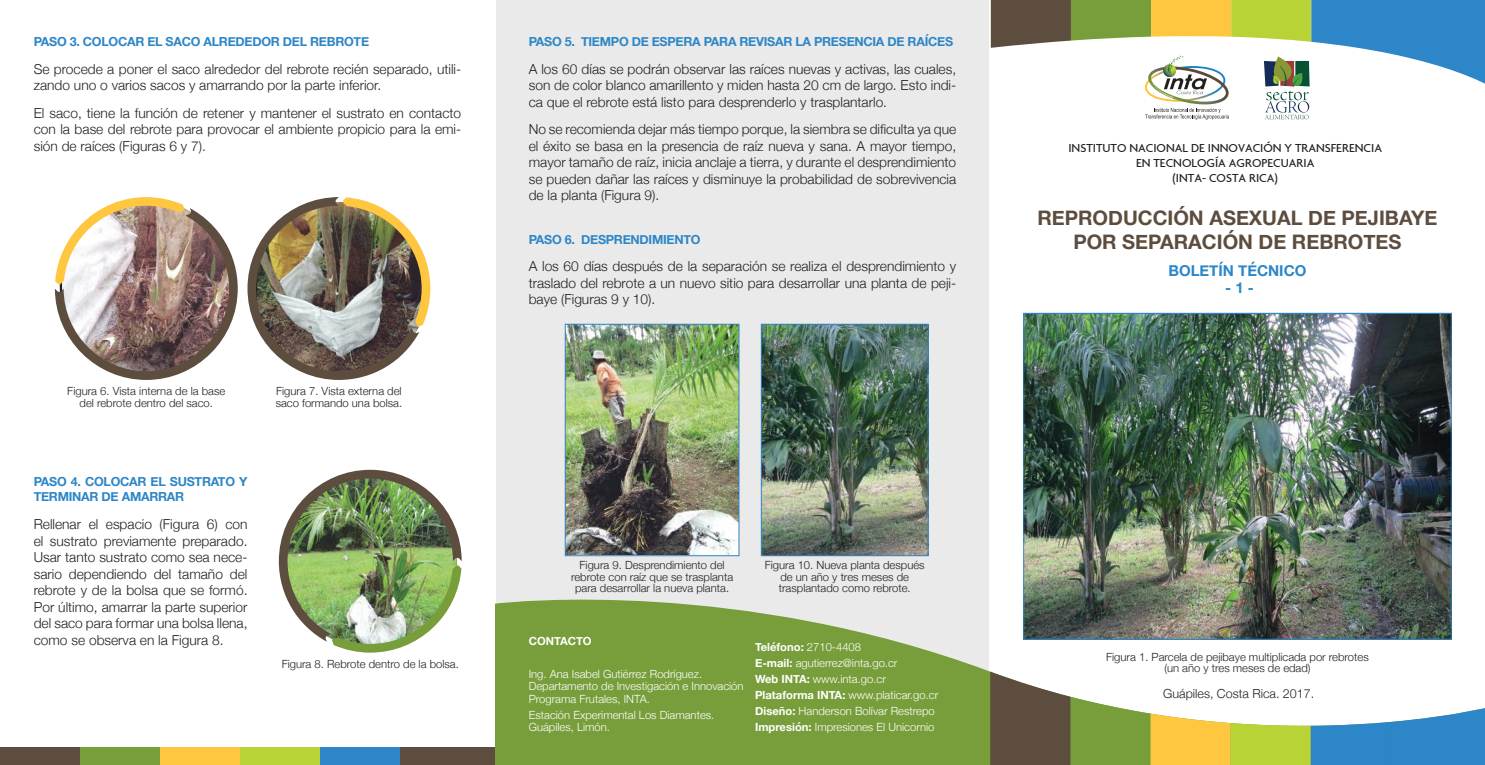
<style>
.page{position:relative;width:1485px;height:765px;background:#fff}
.page>*{position:absolute;margin:0;border:0;box-sizing:border-box;transform-origin:0 0}
.t1{font:700 20px/24px "Helvetica Neue";color:#5c4d3f;text-align:center}
.t2{font:700 15px "Helvetica Neue";color:#2c86c7}
.t3{font:300 13.75px/16.5px "Helvetica Neue";color:#241f1f;text-align:justify}
.t4{font:700 12.5px/15px "Helvetica Neue";letter-spacing:-.02em;color:#2c86c7}
.t5{font:500 12.5px/15px "Agenda";color:#241f1f;text-align:center}
.t6{font:300 12.5px "Helvetica Neue";color:#241f1f}
.t7{font:300 11.25px/11.2px "Helvetica Neue";color:#241f1f;text-align:center}
.t8{font:300 11.25px/16.1px "Helvetica Neue";color:#fff}
.t9{font:700 11.25px "Helvetica Neue";color:#fff}
.s1{font-weight:700}
</style>
<div class="page">
<div style="left:497px;top:0;width:492px;height:729px;background:#ebeaea"></div>
<svg style="left:495px;top:579px;width:496px;height:186px;fill:#779e3b"></svg>
<svg style="left:990px;top:672px;width:495px;height:93px"></svg>
<div style="left:80px;top:747px;width:80px;height:18px;background:#779e3b"></div>
<div style="left:0;top:747px;width:80px;height:18px;background:#5c4d3f"></div>
<div style="left:160px;top:747px;width:80px;height:18px;background:#ffc63f"></div>
<div style="left:240px;top:747px;width:81px;height:18px;background:#b7d336"></div>
<div style="left:321px;top:747px;width:80px;height:18px;background:#2c86c7"></div>
<div style="left:401px;top:747px;width:94px;height:18px;background:#5c4d3f"></div>
<svg style="left:991px;top:0;width:494px;height:120px"></svg>
<img style="left:1025px;top:315px;width:425px;height:323px">
<div style="left:1023px;top:313px;width:429px;height:327px;border:1px solid #2c86c7"></div>
<svg style="left:55px;top:197px;width:183px;height:183px"></svg>
<img style="left:248px;top:197px;width:182px;height:183px">
<img style="left:279px;top:470px;width:183px;height:183px">
<img style="left:763px;top:326px;width:163px;height:228px">
<div style="left:761px;top:324px;width:167px;height:232px;border:1px solid #2c86c7"></div>
<img style="left:567px;top:326px;width:170px;height:228px">
<div style="left:565px;top:324px;width:174px;height:232px;border:1px solid #2c86c7"></div>
<p class="t4" style="left:34px;top:34px;width:337px">PASO 3. COLOCAR EL SACO ALREDEDOR DEL REBROTE</p>
<p class="t3" style="left:34px;top:60px;width:429px">Se procede a poner el saco alrededor del rebrote recién separado, utili&shy;zando uno o varios sacos y amarrando por la parte inferior.</p>
<p class="t3" style="left:34px;top:104px;width:429px">El saco, tiene la función de retener y mantener el sustrato en contacto con la base del rebrote para provocar el ambiente propicio para la emi&shy;sión de raíces (Figuras 6 y 7).</p>
<p class="t7" style="left:67px;top:385px;width:160px">Figura 6. Vista interna de la base del rebrote dentro del saco.</p>
<p class="t4" style="left:34px;top:475px;width:215px">PASO 4. COLOCAR EL SUSTRATO Y<br>TERMINAR DE AMARRAR</p>
<p class="t3" style="left:34px;top:515px;width:215px">Rellenar el espacio (Figura 6) con el sustrato previamente preparado.<br>Usar tanto sustrato como sea nece&shy;sario dependiendo del tamaño del rebrote y de la bolsa que se formó.<br>Por último, amarrar la parte superior del saco para formar una bolsa llena, como se observa en la Figura 8.</p>
<p class="t7" style="left:276px;top:385px;width:128px;text-align:left">Figura 7. Vista externa del saco formando una bolsa.</p>
<p class="t7" style="left:282px;top:658px;width:179px">Figura 8. Rebrote dentro de la bolsa.</p>
<p class="t4" style="left:529px;top:34px;width:426px">PASO 5. TIEMPO DE ESPERA PARA REVISAR LA PRESENCIA DE RAÍCES</p>
<p class="t3" style="left:529px;top:60px;width:429px">A los 60 días se podrán observar las raíces nuevas y activas, las cuales, son de color blanco amarillento y miden hasta 20 cm de largo. Esto indi&shy;ca que el rebrote está listo para desprenderlo y trasplantarlo.</p>
<p class="t3" style="left:529px;top:120px;width:429px">No se recomienda dejar más tiempo porque, la siembra se dificulta ya que el éxito se basa en la presencia de raíz nueva y sana. A mayor tiempo, mayor tamaño de raíz, inicia anclaje a tierra, y durante el desprendimiento se pueden dañar las raíces y disminuye la probabilidad de sobrevivencia de la planta (Figura 9).</p>
<p class="t4" style="left:529px;top:232px;width:173px">PASO 6. DESPRENDIMIENTO</p>
<p class="t3" style="left:529px;top:257px;width:429px">A los 60 días después de la separación se realiza el desprendimiento y traslado del rebrote a un nuevo sitio para desarrollar una planta de peji&shy;baye (Figuras 9 y 10).</p>
<p class="t7" style="left:571px;top:559px;width:164px">Figura 9. Desprendimiento del rebrote con raíz que se trasplanta para desarrollar la nueva planta.</p>
<p class="t7" style="left:765px;top:559px;width:161px">Figura 10. Nueva planta después de un año y tres meses de trasplantado como rebrote.</p>
<p class="t9" style="left:529px;top:633px;width:64px">CONTACTO</p>
<p class="t8" style="left:529px;top:667px;width:216px;line-height:12.5px">Ing. Ana Isabel Gutiérrez Rodríguez.<br>Departamento de Investigación e Innovación<br>Programa Frutales, INTA.</p>
<p class="t8" style="left:529px;top:708px;width:187px;line-height:12.5px">Estación Experimental Los Diamantes.<br>Guápiles, Limón.</p>
<p class="t8" style="left:755px;top:638px;width:185px"><span class="s1">Teléfono:</span> 2710-4408<br><span class="s1">E-mail:</span> agutierrez@inta.go.cr<br><span class="s1">Web INTA:</span> www.inta.go.cr<br><span class="s1">Plataforma INTA:</span> www.platicar.go.cr<br><span class="s1">Diseño:</span> Handerson Bolívar Restrepo<br><span class="s1">Impresión:</span> Impresiones El Unicornio</p>
<p class="t5" style="left:1068px;top:141px;width:315px">INSTITUTO NACIONAL DE INNOVACIÓN Y TRANSFERENCIA<br>EN TECNOLOGÍA AGROPECUARIA<br>(INTA- COSTA RICA)</p>
<h1 class="t1" style="left:1037px;top:206px;width:402px">REPRODUCCIÓN ASEXUAL DE PEJIBAYE<br>POR SEPARACIÓN DE REBROTES</h1>
<p class="t2" style="left:1168px;top:259px;width:140px">BOLETÍN TÉCNICO</p>
<p class="t2" style="left:1225px;top:275px;width:30px">- 1 -</p>
<p class="t7" style="left:1106px;top:650px;width:264px">Figura 1. Parcela de pejibaye multiplicada por rebrotes (un año y tres meses de edad)</p>
<p class="t6" style="left:1163px;top:684px;width:152px">Guápiles, Costa Rica. 2017.</p>
</div>
